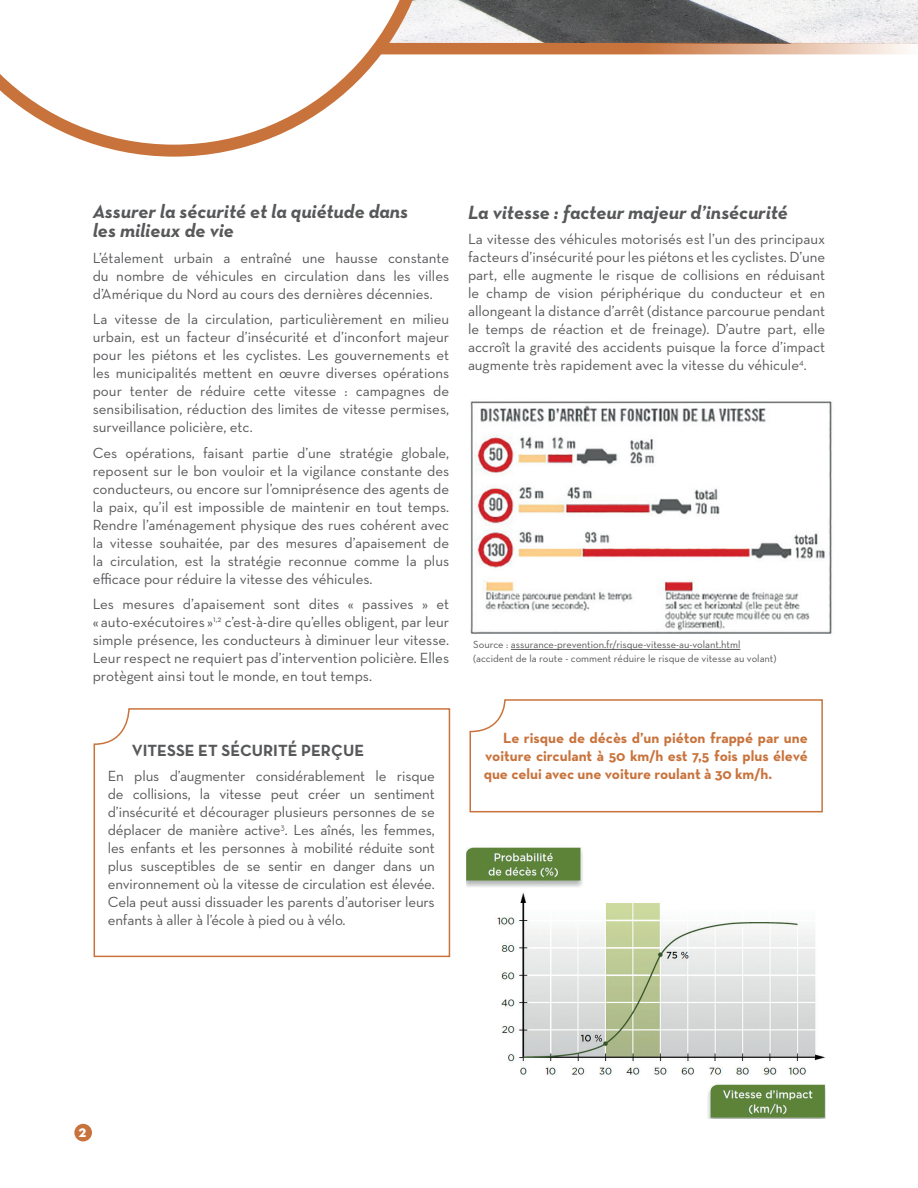
<style>
.page{position:relative;width:918px;height:1188px;background:#fff}
.page>*{position:absolute;margin:0;border:0;box-sizing:border-box;transform-origin:0 0}
.t1{font:italic 700 19.5px/19.5px "Neutra Text";color:#57585a}
.t2{font:700 16.5px "Neutra Text";color:#57585a}
.t3{font:700 16.5px "Neutra Text";color:#fff}
.t4{font:15px/18px "Neutra Text";color:#57585a;text-align:justify}
.t5{font:700 15px/18px "Neutra Text";color:#c9733c;text-align:justify}
.t6{font:10.5px/13.5px "Neutra Text";color:#57585a}
</style>
<div class="page">
<img style="left:433px;top:0;width:485px;height:43px">
<svg style="left:433px;top:43px;width:485px;height:11px;background:#d69871"></svg>
<div style="left:74px;top:1124px;width:18px;height:17px;background:#c9733c;border-radius:50%"></div>
<svg style="left:0;top:0;width:433px;height:157px"></svg>
<img style="left:470px;top:401px;width:362px;height:233px">
<img style="left:466px;top:848px;width:359px;height:270px">
<svg style="left:469px;top:699px;width:354px;height:114px"></svg>
<svg style="left:93px;top:708px;width:358px;height:250px"></svg>
<hr style="left:511px;top:649px;width:229px;height:1px;background:#57585a">
<h1 class="t1" style="left:93px;top:201px;width:317px">Assurer la sécurité et la quiétude dans les milieux de vie</h1>
<p class="t4" style="left:93px;top:248px;width:358px">L’étalement urbain a entraîné une hausse constante du nombre de véhicules en circulation dans les villes d’Amérique du Nord au cours des dernières décennies.</p>
<p class="t4" style="left:93px;top:310px;width:358px">La vitesse de la circulation, particulièrement en milieu urbain, est un facteur d’insécurité et d’inconfort majeur pour les piétons et les cyclistes. Les gouvernements et les municipalités mettent en œuvre diverses opérations pour tenter de réduire cette vitesse : campagnes de sensibilisation, réduction des limites de vitesse permises, surveillance policière, etc.</p>
<p class="t4" style="left:93px;top:443px;width:358px">Ces opérations, faisant partie d’une stratégie globale, reposent sur le bon vouloir et la vigilance constante des conducteurs, ou encore sur l’omniprésence des agents de la paix, qu’il est impossible de maintenir en tout temps.<br>Rendre l’aménagement physique des rues cohérent avec la vitesse souhaitée, par des mesures d’apaisement de la circulation, est la stratégie reconnue comme la plus efficace pour réduire la vitesse des véhicules.</p>
<p class="t4" style="left:93px;top:595px;width:358px">Les mesures d’apaisement sont dites « passives » et « auto-exécutoires »<sup>1,2</sup> c’est-à-dire qu’elles obligent, par leur simple présence, les conducteurs à diminuer leur vitesse.<br>Leur respect ne requiert pas d’intervention policière. Elles protègent ainsi tout le monde, en tout temps.</p>
<p class="t2" style="left:132px;top:740px;width:234px">VITESSE ET SÉCURITÉ PERÇUE</p>
<p class="t4" style="left:108px;top:767px;width:329px">En plus d’augmenter considérablement le risque de collisions, la vitesse peut créer un sentiment d’insécurité et décourager plusieurs personnes de se déplacer de manière active<sup>3</sup>. Les aînés, les femmes, les enfants et les personnes à mobilité réduite sont plus susceptibles de se sentir en danger dans un environnement où la vitesse de circulation est élevée.<br>Cela peut aussi dissuader les parents d’autoriser leurs enfants à aller à l’école à pied ou à vélo.</p>
<h1 class="t1" style="left:468px;top:202px;width:321px">La vitesse : facteur majeur d’insécurité</h1>
<p class="t4" style="left:468px;top:230px;width:359px">La vitesse des véhicules motorisés est l’un des principaux facteurs d’insécurité pour les piétons et les cyclistes. D’une part, elle augmente le risque de collisions en réduisant le champ de vision périphérique du conducteur et en allongeant la distance d’arrêt (distance parcourue pendant le temps de réaction et de freinage). D’autre part, elle accroît la gravité des accidents puisque la force d’impact augmente très rapidement avec la vitesse du véhicule<sup>4</sup>.</p>
<p class="t6" style="left:473px;top:638px;width:305px">Source : assurance-prevention.fr/risque-vitesse-au-volant.html (accident de la route - comment réduire le risque de vitesse au volant)</p>
<p class="t5" style="left:484px;top:729px;width:326px;text-indent:20px">Le risque de décès d’un piéton frappé par une voiture circulant à 50 km/h est 7,5 fois plus élevé que celui avec une voiture roulant à 30 km/h.</p>
<p class="t3" style="left:79px;top:1121px;width:9px">2</p>
</div>
